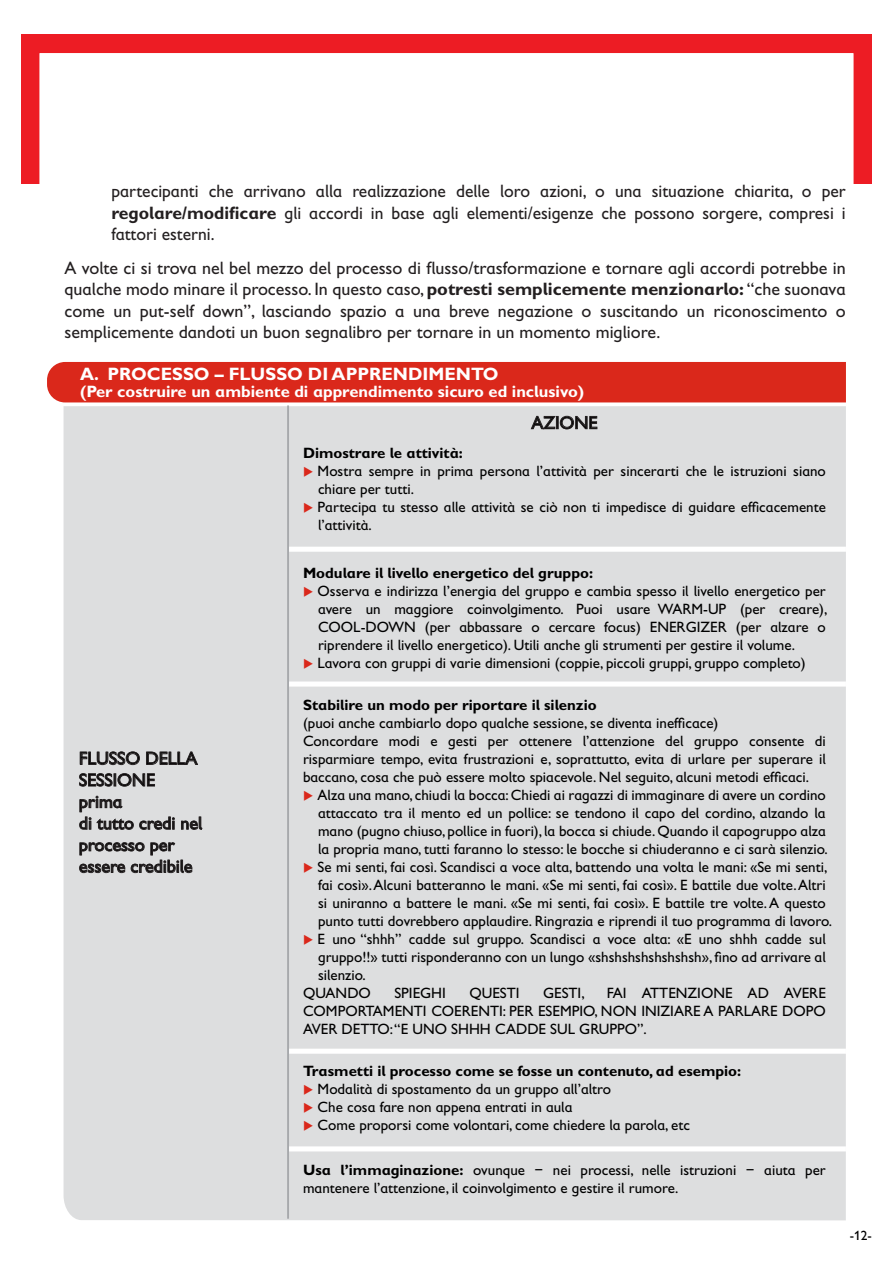
<style>
.page{position:relative;width:893px;height:1263px;background:#fff}
.page>*{position:absolute;margin:0;border:0;box-sizing:border-box;transform-origin:0 0}
.t1{font:18px/21.6px "Gill Sans Infant Std";color:#231f20;text-align:justify}
.t2{font:18px/21.6px "Gill Sans Infant Std";color:#000}
.t3{font:700 18px "Gill Sans Infant Std";color:#fff}
.t4{font:700 16.5px "Gill Sans Infant Std";color:#fff}
.t5{font:15px/18px "Gill Sans Infant Std";color:#000}
.t6{font:700 15px "Gill Sans Infant Std";color:#000}
.t7{font:13.5px "Gill Sans Infant Std";color:#000}
.s1{font-weight:700}
.s2{color:#da281b}
</style>
<div class="page">
<img style="left:21px;top:34px;width:851px;height:150px">
<div style="left:64px;top:406px;width:782px;height:814px;background:#dddedf"></div>
<div style="left:289px;top:547px;width:557px;height:5px;background:#fff"></div>
<div style="left:289px;top:681px;width:557px;height:5px;background:#fff"></div>
<div style="left:289px;top:1049px;width:557px;height:5px;background:#fff"></div>
<div style="left:289px;top:1146px;width:557px;height:5px;background:#fff"></div>
<svg style="left:80px;top:752px;width:60px;height:13px"></svg>
<svg style="left:146px;top:752px;width:52px;height:13px"></svg>
<svg style="left:79px;top:773px;width:76px;height:13px"></svg>
<svg style="left:79px;top:796px;width:96px;height:34px"></svg>
<svg style="left:181px;top:817px;width:21px;height:13px"></svg>
<svg style="left:79px;top:842px;width:113px;height:31px"></svg>
<svg style="left:531px;top:416px;width:66px;height:13px"></svg>
<div style="left:47px;top:362px;width:799px;height:40px;background:#da281b"></div>
<hr style="left:287px;top:405px;width:2px;height:814px;background:#a7a9ac">
<p class="t1" style="left:111px;top:180px;width:736px">partecipanti che arrivano alla realizzazione delle loro azioni, o una situazione chiarita, o per <span class="s1">regolare/modificare</span> gli accordi in base agli elementi/esigenze che possono sorgere, compresi i fattori esterni.</p>
<p class="t1" style="left:65px;top:257px;width:783px">A volte ci si trova nel bel mezzo del processo di flusso/trasformazione e tornare agli accordi potrebbe in qualche modo minare il processo. In questo caso, <span class="s1">potresti semplicemente menzionarlo:</span> “che suonava come un put-self down”, lasciando spazio a una breve negazione o suscitando un riconoscimento o semplicemente dandoti un buon segnalibro per tornare in un momento migliore.</p>
<p class="t3" style="left:80px;top:363px;width:420px">A. PROCESSO – FLUSSO DI APPRENDIMENTO</p>
<p class="t4" style="left:80px;top:381px;width:505px">(Per costruire un ambiente di apprendimento sicuro ed inclusivo)</p>
<p class="t2" style="left:79px;top:747px;width:125px">FLUSSO DELLA<br>SESSIONE prima<br>di tutto credi nel processo per essere credibile</p>
<p class="t2" style="left:531px;top:412px;width:68px">AZIONE</p>
<p class="t6" style="left:303px;top:444px;width:162px">Dimostrare le attività:</p>
<p class="t5" style="left:318px;top:462px;width:509px;text-indent:-15px"><span class="s2">◆</span> Mostra sempre in prima persona l’attività per sincerarti che le istruzioni siano chiare per tutti.</p>
<p class="t5" style="left:318px;top:498px;width:509px;text-indent:-15px"><span class="s2">◆</span> Partecipa tu stesso alle attività se ciò non ti impedisce di guidare efficacemente l’attività.</p>
<p class="t6" style="left:303px;top:564px;width:292px">Modulare il livello energetico del gruppo:</p>
<p class="t5" style="left:318px;top:582px;width:511px;text-align:justify;text-indent:-15px"><span class="s2">◆</span> Osserva e indirizza l’energia del gruppo e cambia spesso il livello energetico per avere un maggiore coinvolgimento. Puoi usare WARM-UP (per creare), COOL-DOWN (per abbassare o cercare focus) ENERGIZER (per alzare o riprendere il livello energetico). Utili anche gli strumenti per gestire il volume.</p>
<p class="t5" style="left:303px;top:654px;width:504px"><span class="s2">◆</span> Lavora con gruppi di varie dimensioni (coppie, piccoli gruppi, gruppo completo)</p>
<p class="t6" style="left:303px;top:696px;width:295px">Stabilire un modo per riportare il silenzio</p>
<p class="t5" style="left:303px;top:714px;width:524px">(puoi anche cambiarlo dopo qualche sessione, se diventa inefficace)<br>Concordare modi e gesti per ottenere l’attenzione del gruppo consente di risparmiare tempo, evita frustrazioni e, soprattutto, evita di urlare per superare il baccano, cosa che può essere molto spiacevole. Nel seguito, alcuni metodi efficaci.</p>
<p class="t5" style="left:318px;top:786px;width:511px;text-indent:-15px"><span class="s2">◆</span> Alza una mano, chiudi la bocca: Chiedi ai ragazzi di immaginare di avere un cordino attaccato tra il mento ed un pollice: se tendono il capo del cordino, alzando la mano (pugno chiuso, pollice in fuori), la bocca si chiude. Quando il capogruppo alza la propria mano, tutti faranno lo stesso: le bocche si chiuderanno e ci sarà silenzio.</p>
<p class="t5" style="left:318px;top:858px;width:516px;text-indent:-15px"><span class="s2">◆</span> Se mi senti, fai così. Scandisci a voce alta, battendo una volta le mani: «Se mi senti, fai così». Alcuni batteranno le mani. «Se mi senti, fai così». E battile due volte. Altri si uniranno a battere le mani. «Se mi senti, fai così». E battile tre volte. A questo punto tutti dovrebbero applaudire. Ringrazia e riprendi il tuo programma di lavoro.</p>
<p class="t5" style="left:303px;top:930px;width:524px"><span class="s2">◆</span> E uno “shhh” cadde sul gruppo. Scandisci a voce alta: «E uno shhh cadde sul</p>
<p class="t5" style="left:318px;top:948px;width:509px">gruppo!!» tutti risponderanno con un lungo «shshshshshshshsh», fino ad arrivare al</p>
<p class="t5" style="left:318px;top:966px;width:49px">silenzio.</p>
<p class="t5" style="left:303px;top:984px;width:69px">QUANDO</p>
<p class="t5" style="left:394px;top:984px;width:53px">SPIEGHI</p>
<p class="t5" style="left:469px;top:984px;width:52px">QUESTI</p>
<p class="t5" style="left:543px;top:984px;width:43px">GESTI,</p>
<p class="t5" style="left:303px;top:984px;width:524px;text-align:justify;text-indent:304px">FAI ATTENZIONE AD AVERE COMPORTAMENTI COERENTI: PER ESEMPIO, NON INIZIARE A PARLARE DOPO AVER DETTO: “E UNO SHHH CADDE SUL GRUPPO”.</p>
<p class="t6" style="left:303px;top:1062px;width:440px">Trasmetti il processo come se fosse un contenuto, ad esempio:</p>
<p class="t5" style="left:303px;top:1080px;width:310px"><span class="s2">◆</span> Modalità di spostamento da un gruppo all’altro</p>
<p class="t5" style="left:303px;top:1098px;width:271px"><span class="s2">◆</span> Che cosa fare non appena entrati in aula</p>
<p class="t5" style="left:303px;top:1116px;width:388px"><span class="s2">◆</span> Come proporsi come volontari, come chiedere la parola, etc</p>
<p class="t5" style="left:303px;top:1161px;width:524px"><span class="s1">Usa l’immaginazione:</span> ovunque − nei processi, nelle istruzioni − aiuta per mantenere l’attenzione, il coinvolgimento e gestire il rumore.</p>
<p class="t7" style="left:850px;top:1228px;width:24px">-12-</p>
</div>
